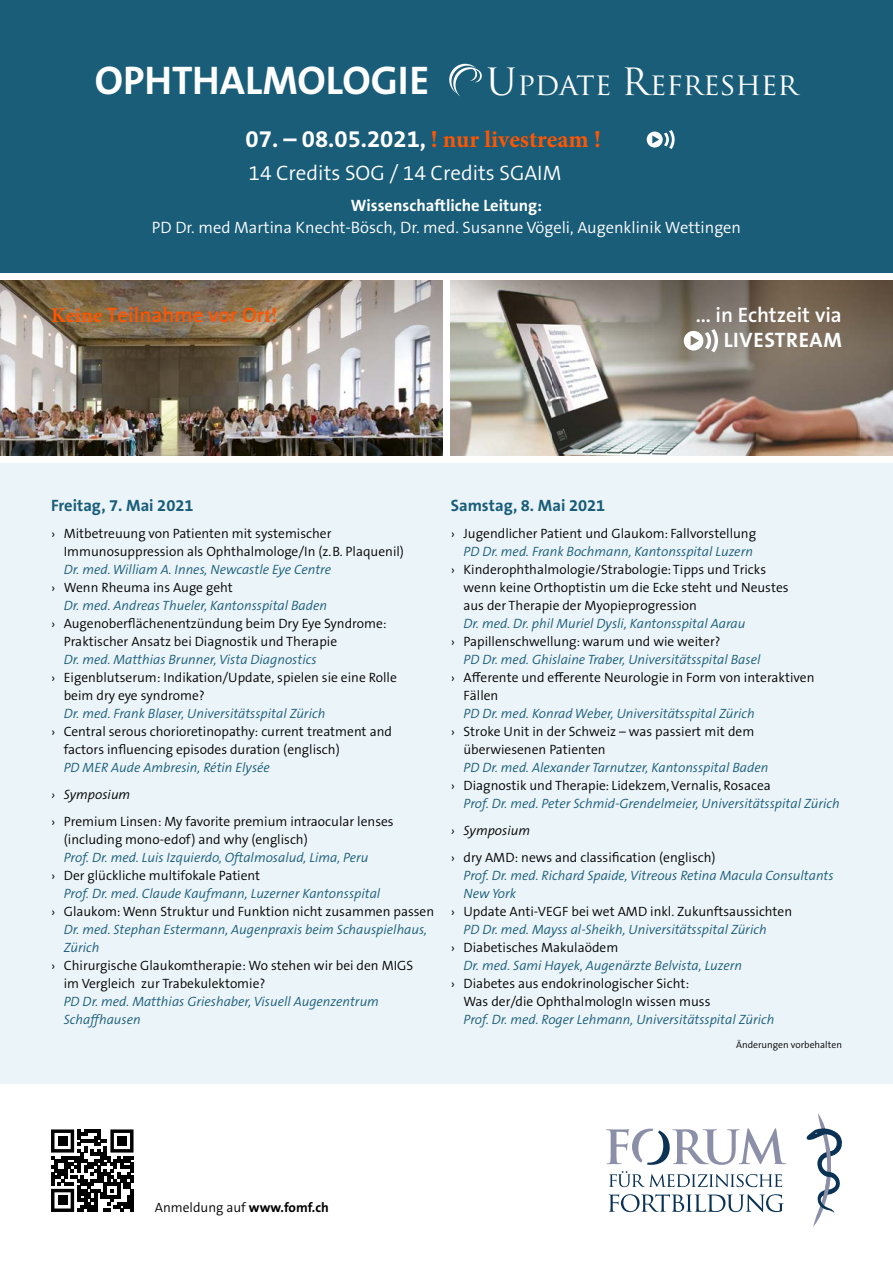
<style>
.page{position:relative;width:893px;height:1263px;background:#fff}
.page>*{position:absolute;margin:0;border:0;box-sizing:border-box;transform-origin:0 0}
.t1{font:40.2px "The Sans 7 Bold Plain";color:#fff}
.t2{font:30.45px "Trajan Pro";color:#fff}
.t3{font:700 24px "The Sans B7";color:#fff}
.t4{font:300 21px "The Sans B4";color:#fff}
.t5{font:600 21px "The Sans B6";color:#f50}
.t6{font:600 21px "The Sans B6";color:#fff}
.t7{font:700 21px "The Sans B7";letter-spacing:.03em;color:#fff}
.t8{font:300 16.5px "The Sans B4";color:#fff}
.t9{font:700 16.5px "The Sans B7";color:#195d79}
.t10{font:700 16.5px "The Sans B7";color:#fff}
.t11{font:italic 300 13.5px/18px "The Sans B4";color:#195d79}
.t12{font:300 13.5px/18px "The Sans B4";color:#000}
.t13{font:300 13.5px/18px "The Sans 4";color:#000}
.t14{font:italic 300 13.5px "The Sans 4";color:#000}
.t15{font:300 9.75px "The Sans 4";color:#000}
.s1{font-size:36.6px}
.s2{font-family:"Minion Pro";color:#f50}
.s3{font-family:"Minion Pro";font-weight:700}
.s4{font-family:"The Sans 4"}
.s5{font-family:"The Sans 4";font-style:normal;color:#000}
.s6{font-style:normal;color:#000}
.s7{font-family:"The Sans B7";font-weight:700}
</style>
<div class="page">
<div style="left:0;top:463px;width:893px;height:621px;background:#ebf4f9"></div>
<svg style="left:609px;top:1171px;width:173px;height:16px"></svg>
<svg style="left:609px;top:1194px;width:175px;height:18px"></svg>
<svg style="left:806px;top:1113px;width:36px;height:114px"></svg>
<svg style="left:606px;top:1128px;width:180px;height:37px"></svg>
<div style="left:0;top:0;width:893px;height:272px;background:#195d79"></div>
<img style="left:451px;top:281px;width:442px;height:174px">
<img style="left:0;top:281px;width:442px;height:174px">
<svg style="left:684px;top:329px;width:34px;height:23px"></svg>
<svg style="left:647px;top:130px;width:28px;height:19px"></svg>
<svg style="left:449px;top:64px;width:33px;height:32px"></svg>
<svg style="left:51px;top:1129px;width:83px;height:83px"></svg>
<div style="left:58px;top:1136px;width:10px;height:10px;background:#000"></div>
<div style="left:117px;top:1136px;width:10px;height:10px;background:#000"></div>
<div style="left:58px;top:1195px;width:10px;height:10px;background:#000"></div>
<h1 class="t1" style="left:95px;top:47px;width:336px">OPHTHALMOLOGIE</h1>
<h2 class="t2" style="left:486px;top:64px;width:313px"><span class="s1">U</span>pdate <span class="s1">R</span>efresher</h2>
<h3 class="t3" style="left:246px;top:126px;width:357px">07. – 08.05.2021, <span class="s2">! nur livestream !</span></h3>
<h3 class="t4" style="left:248px;top:162px;width:314px">14 Credits SOG / 14 Credits SGAIM</h3>
<p class="t10" style="left:351px;top:196px;width:193px">Wissenschaftliche Leitung:</p>
<p class="t8" style="left:152px;top:219px;width:591px">PD Dr. med Martina Knecht-Bösch, Dr. med. Susanne Vögeli, Augenklinik Wettingen</p>
<h3 class="t5" style="left:51px;top:304px;width:228px"><span class="s3">Keine</span> Teilnahme vor Or<span class="s3">t!</span></h3>
<h3 class="t6" style="left:696px;top:304px;width:148px">... in Echtzeit via</h3>
<h3 class="t7" style="left:724px;top:329px;width:120px">LIVESTREAM</h3>
<p class="t9" style="left:51px;top:497px;width:144px">Freitag, 7. Mai 2021</p>
<p class="t12" style="left:64px;top:525px;width:342px;text-indent:-13px"><span class="s4">›</span> Mitbetreuung von Patienten mit systemischer<br>Immunosuppression als Ophthalmologe/In (z.B. Plaquenil)</p>
<p class="t11" style="left:51px;top:561px;width:282px;text-indent:13px">Dr. med. William A. Innes, Newcastle Eye Centre <span class="s5">›</span> <span class="s6">Wenn Rheuma ins Auge geht</span></p>
<p class="t11" style="left:64px;top:597px;width:265px">Dr. med. Andreas Thueler, Kantonsspital Baden</p>
<p class="t12" style="left:51px;top:615px;width:337px"><span class="s4">›</span> Augenoberflächenentzündung beim Dry Eye Syndrome:</p>
<p class="t12" style="left:64px;top:633px;width:275px">Praktischer Ansatz bei Diagnostik und Therapie</p>
<p class="t11" style="left:64px;top:651px;width:254px">Dr. med. Matthias Brunner, Vista Diagnostics</p>
<p class="t12" style="left:51px;top:669px;width:347px"><span class="s4">›</span> Eigenblutserum: Indikation/Update, spielen sie eine Rolle</p>
<p class="t12" style="left:64px;top:687px;width:143px">beim dry eye syndrome?</p>
<p class="t11" style="left:64px;top:705px;width:263px">Dr. med. Frank Blaser, Universitätsspital Zürich</p>
<p class="t12" style="left:51px;top:723px;width:343px"><span class="s4">›</span> Central serous chorioretinopathy: current treatment and</p>
<p class="t12" style="left:64px;top:741px;width:277px">factors influencing episodes duration (englisch)</p>
<p class="t11" style="left:64px;top:759px;width:208px">PD MER Aude Ambresin, Rétin Elysée</p>
<p class="t14" style="left:51px;top:783px;width:81px">› Symposium</p>
<p class="t12" style="left:64px;top:813px;width:331px;text-indent:-13px"><span class="s4">›</span> Premium Linsen: My favorite premium intraocular lenses (including mono-edof) and why (englisch)</p>
<p class="t11" style="left:51px;top:849px;width:319px;text-indent:13px">Prof. Dr. med. Luis Izquierdo, Oftalmosalud, Lima, Peru <span class="s5">›</span> <span class="s6">Der glückliche multifokale Patient</span></p>
<p class="t11" style="left:64px;top:885px;width:318px">Prof. Dr. med. Claude Kaufmann, Luzerner Kantonsspital</p>
<p class="t12" style="left:51px;top:903px;width:385px"><span class="s4">› Glaukom:</span> Wenn Struktur und Funktion nicht zusammen passen</p>
<p class="t11" style="left:64px;top:921px;width:365px">Dr. med. Stephan Estermann, Augenpraxis beim Schauspielhaus,</p>
<p class="t11" style="left:64px;top:939px;width:37px">Zürich</p>
<p class="t12" style="left:51px;top:957px;width:364px"><span class="s4">›</span> Chirurgische Glaukomtherapie: Wo stehen wir bei den MIGS</p>
<p class="t12" style="left:64px;top:975px;width:203px">im Vergleich zur Trabekulektomie?</p>
<p class="t11" style="left:64px;top:993px;width:317px">PD Dr. med. Matthias Grieshaber, Visuell Augenzentrum<br>Schaffhausen</p>
<p class="t9" style="left:451px;top:497px;width:156px">Samstag, 8. Mai 2021</p>
<p class="t13" style="left:451px;top:524px;width:307px">› Jugendlicher Patient und Glaukom: Fallvorstellung</p>
<p class="t11" style="left:463px;top:543px;width:291px">PD Dr. med. Frank Bochmann, Kantonsspital Luzern</p>
<p class="t13" style="left:463px;top:560px;width:327px;text-indent:-13px">› Kinderophthalmologie/Strabologie: Tipps und Tricks wenn keine Orthoptistin um die Ecke steht und Neustes aus der Therapie der Myopieprogression</p>
<p class="t11" style="left:463px;top:615px;width:283px">Dr. med. Dr. phil Muriel Dysli, Kantonsspital Aarau</p>
<p class="t13" style="left:451px;top:632px;width:271px">› Papillenschwellung: warum und wie weiter?</p>
<p class="t11" style="left:463px;top:651px;width:298px">PD Dr. med. Ghislaine Traber, Universitätsspital Basel</p>
<p class="t13" style="left:463px;top:668px;width:353px;text-indent:-13px">› Afferente und efferente Neurologie in Form von interaktiven<br>Fällen</p>
<p class="t11" style="left:463px;top:705px;width:293px">PD Dr. med. Konrad Weber, Universitätsspital Zürich</p>
<p class="t13" style="left:463px;top:722px;width:292px;text-indent:-13px">› Stroke Unit in der Schweiz – was passiert mit dem überwiesenen Patienten</p>
<p class="t11" style="left:463px;top:759px;width:306px">PD Dr. med. Alexander Tarnutzer, Kantonsspital Baden</p>
<p class="t13" style="left:451px;top:776px;width:322px">› Diagnostik und Therapie: Lidekzem, Vernalis, Rosacea</p>
<p class="t11" style="left:463px;top:795px;width:378px">Prof. Dr. med. Peter Schmid-Grendelmeier, Universitätsspital Zürich</p>
<p class="t14" style="left:451px;top:819px;width:81px">› Symposium</p>
<p class="t12" style="left:451px;top:849px;width:266px"><span class="s4">›</span> dry AMD: news and classification (englisch)</p>
<p class="t11" style="left:463px;top:867px;width:372px">Prof. Dr. med. Richard Spaide, Vitreous Retina Macula Consultants</p>
<p class="t11" style="left:463px;top:885px;width:54px">New York</p>
<p class="t12" style="left:451px;top:903px;width:343px"><span class="s4">›</span> Update Anti-VEGF bei wet AMD inkl. Zukunftsaussichten</p>
<p class="t11" style="left:463px;top:921px;width:305px">PD Dr. med. Mayss al-Sheikh, Universitätsspital Zürich</p>
<p class="t12" style="left:451px;top:939px;width:169px"><span class="s4">›</span> Diabetisches Makulaödem</p>
<p class="t11" style="left:463px;top:957px;width:280px">Dr. med. Sami Hayek, Augenärzte Belvista, Luzern</p>
<p class="t12" style="left:451px;top:975px;width:240px"><span class="s4">›</span> Diabetes aus endokrinologischer Sicht:</p>
<p class="t12" style="left:463px;top:993px;width:248px">Was der/die OphthalmologIn wissen muss</p>
<p class="t11" style="left:463px;top:1011px;width:312px">Prof. Dr. med. Roger Lehmann, Universitätsspital Zürich</p>
<p class="t15" style="left:736px;top:1036px;width:107px">Änderungen vorbehalten</p>
<p class="t12" style="left:155px;top:1199px;width:176px">Anmeldung auf <span class="s7">www.fomf.ch</span></p>
</div>
